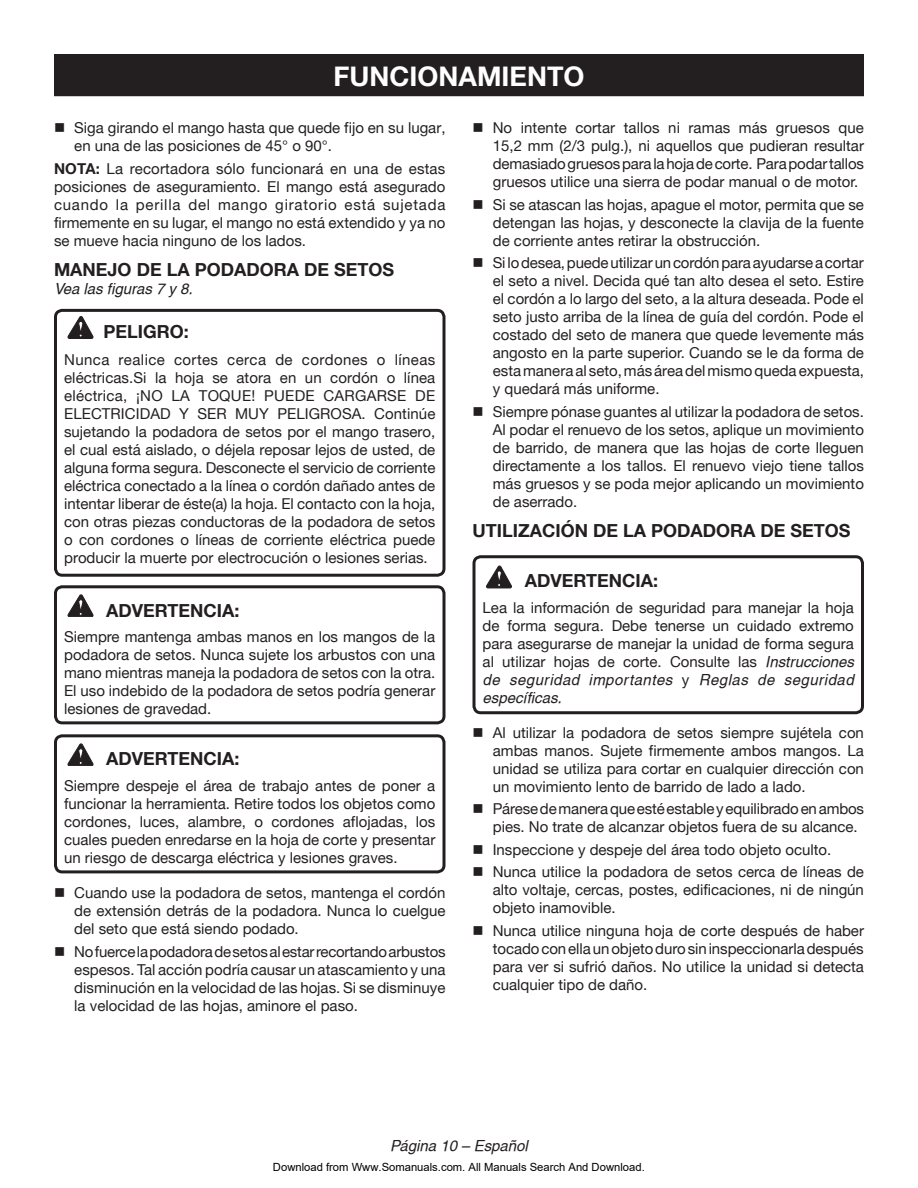
<style>
.page{position:relative;width:918px;height:1188px;background:#fff}
.page>*{position:absolute;margin:0;border:0;box-sizing:border-box;transform-origin:0 0}
.HEADING{font:700 27px "Helvetica Neue";color:#fff}
.WARNING{font:700 18px "Helvetica Neue";color:#231f20}
.Heading_1{font:700 18px "Helvetica Neue";color:#231f20}
.Heading_w_figure{font:700 18px "Helvetica Neue";color:#231f20}
.Warning_Heading{font:700 18px "Helvetica Neue";color:#231f20}
.bullet{font:15px/18px "Helvetica Neue";color:#231f20;text-align:justify}
.Warning_Text{font:15px/18px "Helvetica Neue";color:#231f20;text-align:justify}
.Warning_text{font:15px/18px "Helvetica Neue";color:#231f20;text-align:justify}
.Body_text{font:15px/18px "Helvetica Neue";color:#231f20;text-align:justify}
.t1{font:italic 15px "Helvetica";color:#231f20}
.t2{font:11.25px "Arial";color:#000}
.s1{font-weight:700}
.s2{font-family:"Helvetica";font-style:italic}
</style>
<div class="page">
<div style="left:472px;top:555px;width:392px;height:159px;border:3px solid #231f20;border-radius:7px"></div>
<svg style="left:486px;top:566px;width:26px;height:22px"></svg>
<svg style="left:68px;top:595px;width:25px;height:22px"></svg>
<div style="left:54px;top:585px;width:392px;height:139px;border:3px solid #231f20;border-radius:7px"></div>
<div style="left:55px;top:55px;width:808px;height:40px;background:#231f20"></div>
<div style="left:54px;top:54px;width:810px;height:42px;border:2px solid #231f20"></div>
<svg style="left:68px;top:316px;width:25px;height:23px"></svg>
<div style="left:54px;top:309px;width:392px;height:268px;border:3px solid #231f20;border-radius:7px"></div>
<svg style="left:68px;top:744px;width:25px;height:22px"></svg>
<div style="left:54px;top:734px;width:392px;height:139px;border:3px solid #231f20;border-radius:7px"></div>
<p class="HEADING" style="left:334px;top:59px;width:252px">FUNCIONAMIENTO</p>
<p class="bullet" style="left:74px;top:119px;width:373px;text-indent:-20px">■ Siga girando el mango hasta que quede fijo en su lugar, en una de las posiciones de 45° o 90°.</p>
<p class="Body_text" style="left:54px;top:159px;width:393px"><span class="s1">NOTA:</span> La recortadora sólo funcionará en una de estas posiciones de aseguramiento. El mango está asegurado cuando la perilla del mango giratorio está sujetada firmemente en su lugar, el mango no está extendido y ya no se mueve hacia ninguno de los lados.</p>
<p class="Heading_w_figure" style="left:54px;top:259px;width:342px">MANEJO DE LA PODADORA DE SETOS</p>
<p class="t1" style="left:54px;top:280px;width:140px">Vea las figuras 7 y 8.</p>
<p class="Warning_Heading" style="left:104px;top:320px;width:87px">PELIGRO:</p>
<p class="Warning_Text" style="left:64px;top:350px;width:373px">Nunca realice cortes cerca de cordones o líneas eléctricas.Si la hoja se atora en un cordón o línea eléctrica, ¡NO LA TOQUE! PUEDE CARGARSE DE ELECTRICIDAD Y SER MUY PELIGROSA. Continúe sujetando la podadora de setos por el mango trasero, el cual está aislado, o déjela reposar lejos de usted, de alguna forma segura. Desconecte el servicio de corriente eléctrica conectado a la línea o cordón dañado antes de intentar liberar de éste(a) la hoja. El contacto con la hoja, con otras piezas conductoras de la podadora de setos o con cordones o líneas de corriente eléctrica puede producir la muerte por electrocución o lesiones serias.</p>
<p class="WARNING" style="left:106px;top:599px;width:135px">ADVERTENCIA:</p>
<p class="Warning_text" style="left:64px;top:628px;width:373px">Siempre mantenga ambas manos en los mangos de la podadora de setos. Nunca sujete los arbustos con una mano mientras maneja la podadora de setos con la otra.<br>El uso indebido de la podadora de setos podría generar lesiones de gravedad.</p>
<p class="WARNING" style="left:106px;top:748px;width:135px">ADVERTENCIA:</p>
<p class="Warning_text" style="left:64px;top:776px;width:373px">Siempre despeje el área de trabajo antes de poner a funcionar la herramienta. Retire todos los objetos como cordones, luces, alambre, o cordones aflojadas, los cuales pueden enredarse en la hoja de corte y presentar un riesgo de descarga eléctrica y lesiones graves.</p>
<p class="bullet" style="left:74px;top:883px;width:373px;text-indent:-20px">■ Cuando use la podadora de setos, mantenga el cordón de extensión detrás de la podadora. Nunca lo cuelgue del seto que está siendo podado.</p>
<p class="bullet" style="left:74px;top:942px;width:373px;text-indent:-20px">■ No fuerce la podadora de setos al estar recortando arbustos espesos. Tal acción podría causar un atascamiento y una disminución en la velocidad de las hojas. Si se disminuye la velocidad de las hojas, aminore el paso.</p>
<p class="bullet" style="left:493px;top:119px;width:373px;text-indent:-20px">■ No intente cortar tallos ni ramas más gruesos que 15,2 mm (2/3 pulg.), ni aquellos que pudieran resultar demasiado gruesos para la hoja de corte. Para podar tallos gruesos utilice una sierra de podar manual o de motor.</p>
<p class="bullet" style="left:493px;top:195px;width:373px;text-indent:-20px">■ Si se atascan las hojas, apague el motor, permita que se detengan las hojas, y desconecte la clavija de la fuente de corriente antes retirar la obstrucción.</p>
<p class="bullet" style="left:493px;top:254px;width:373px;text-indent:-20px">■ Si lo desea, puede utilizar un cordón para ayudarse a cortar el seto a nivel. Decida qué tan alto desea el seto. Estire el cordón a lo largo del seto, a la altura deseada. Pode el seto justo arriba de la línea de guía del cordón. Pode el costado del seto de manera que quede levemente más angosto en la parte superior. Cuando se le da forma de esta manera al seto, más área del mismo queda expuesta, y quedará más uniforme.</p>
<p class="bullet" style="left:493px;top:402px;width:373px;text-indent:-20px">■ Siempre pónase guantes al utilizar la podadora de setos.<br>Al podar el renuevo de los setos, aplique un movimiento de barrido, de manera que las hojas de corte lleguen directamente a los tallos. El renuevo viejo tiene tallos más gruesos y se poda mejor aplicando un movimiento de aserrado.</p>
<p class="Heading_1" style="left:472px;top:520px;width:380px">UTILIZACIÓN DE LA PODADORA DE SETOS</p>
<p class="WARNING" style="left:525px;top:570px;width:135px">ADVERTENCIA:</p>
<p class="Warning_Text" style="left:483px;top:598px;width:373px">Lea la información de seguridad para manejar la hoja de forma segura. Debe tenerse un cuidado extremo para asegurarse de manejar la unidad de forma segura al utilizar hojas de corte. Consulte las <span class="s2">Instrucciones de seguridad importantes</span> y <span class="s2">Reglas de seguridad específicas.</span></p>
<p class="bullet" style="left:493px;top:723px;width:373px;text-indent:-20px">■ Al utilizar la podadora de setos siempre sujétela con ambas manos. Sujete firmemente ambos mangos. La unidad se utiliza para cortar en cualquier dirección con un movimiento lento de barrido de lado a lado.</p>
<p class="bullet" style="left:493px;top:800px;width:373px;text-indent:-20px">■ Párese de manera que esté estable y equilibrado en ambos pies. No trate de alcanzar objetos fuera de su alcance.</p>
<p class="bullet" style="left:472px;top:840px;width:360px">■ Inspeccione y despeje del área todo objeto oculto.</p>
<p class="bullet" style="left:493px;top:863px;width:373px;text-indent:-20px">■ Nunca utilice la podadora de setos cerca de líneas de alto voltaje, cercas, postes, edificaciones, ni de ningún objeto inamovible.</p>
<p class="bullet" style="left:493px;top:921px;width:373px;text-indent:-20px">■ Nunca utilice ninguna hoja de corte después de haber tocado con ella un objeto duro sin inspeccionarla después para ver si sufrió daños. No utilice la unidad si detecta cualquier tipo de daño.</p>
<p class="t1" style="left:390px;top:1137px;width:139px">Página 10 – Español</p>
<p class="t2" style="left:273px;top:1160px;width:373px">Download from Www.Somanuals.com. All Manuals Search And Download.</p>
</div>
